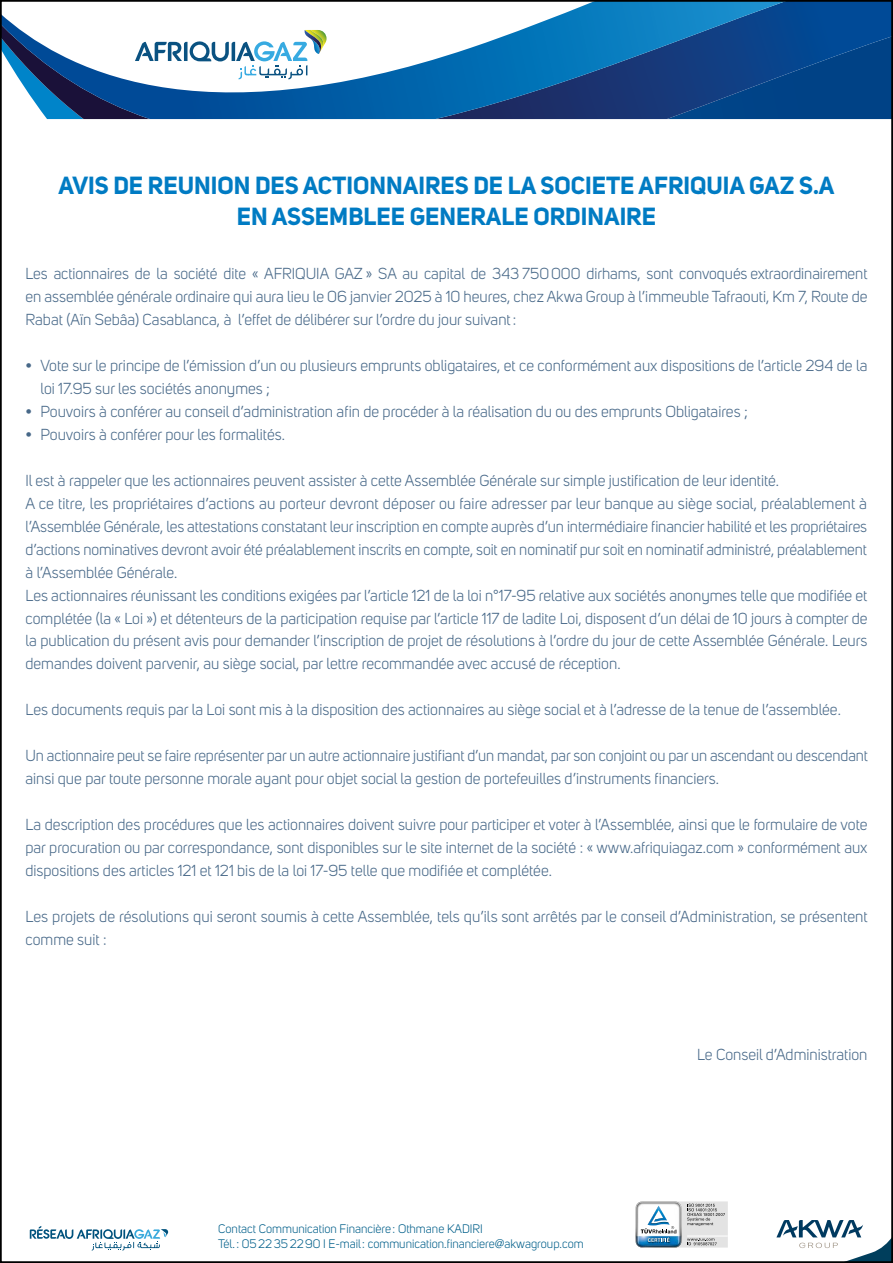
<style>
.page{position:relative;width:893px;height:1263px;background:#fff}
.page>*{position:absolute;margin:0;border:0;box-sizing:border-box;transform-origin:0 0}
.t1{font:700 24.45px "Uni Sans";color:#007bc3}
.t2{font:15.75px/23px "Uni Sans";color:#476888;text-align:justify}
.t3{font:12.3px/14.7px "Uni Sans";color:#005f8a}
</style>
<div class="page">
<svg style="left:789px;top:3px;width:101px;height:116px;background:#00458c"></svg>
<svg style="left:3px;top:3px;width:786px;height:117px"></svg>
<svg style="left:135px;top:30px;width:192px;height:49px"></svg>
<svg style="left:30px;top:1226px;width:138px;height:24px"></svg>
<svg style="left:635px;top:1201px;width:93px;height:47px"></svg>
<svg style="left:776px;top:1220px;width:114px;height:40px"></svg>
<p class="t1" style="left:59px;top:170px;width:777px">AVIS DE REUNION DES ACTIONNAIRES DE LA SOCIETE AFRIQUIA GAZ S.A</p>
<p class="t1" style="left:237px;top:201px;width:421px">EN ASSEMBLEE GENERALE ORDINAIRE</p>
<p class="t2" style="left:26px;top:262px;width:843px">Les actionnaires de la société dite « AFRIQUIA GAZ » SA au capital de 343 750000 dirhams, sont convoqués extraordinairement en assemblée générale ordinaire qui aura lieu le 06 janvier 2025 à 10 heures, chez Akwa Group à l’immeuble Tafraouti, Km 7, Route de Rabat (Aïn Sebâa) Casablanca, à l’effet de délibérer sur l’ordre du jour suivant:</p>
<p class="t2" style="left:40px;top:354px;width:828px;text-indent:-15px">• Vote sur le principe de l’émission d’un ou plusieurs emprunts obligataires, et ce conformément aux dispositions de l’article 294 de la loi 17.95 sur les sociétés anonymes ;</p>
<p class="t2" style="left:26px;top:400px;width:724px">• Pouvoirs à conférer au conseil d’administration afin de procéder à la réalisation du ou des emprunts Obligataires ;</p>
<p class="t2" style="left:26px;top:423px;width:261px">• Pouvoirs à conférer pour les formalités.</p>
<p class="t2" style="left:26px;top:469px;width:755px">Il est à rappeler que les actionnaires peuvent assister à cette Assemblée Générale sur simple justification de leur identité.</p>
<p class="t2" style="left:26px;top:492px;width:843px">A ce titre, les propriétaires d’actions au porteur devront déposer ou faire adresser par leur banque au siège social, préalablement à l’Assemblée Générale, les attestations constatant leur inscription en compte auprès d’un intermédiaire financier habilité et les propriétaires d’actions nominatives devront avoir été préalablement inscrits en compte, soit en nominatif pur soit en nominatif administré, préalablement à l’Assemblée Générale.</p>
<p class="t2" style="left:26px;top:584px;width:843px">Les actionnaires réunissant les conditions exigées par l’article 121 de la loi n°17-95 relative aux sociétés anonymes telle que modifiée et complétée (la « Loi ») et détenteurs de la participation requise par l’article 117 de ladite Loi, disposent d’un délai de 10 jours à compter de la publication du présent avis pour demander l’inscription de projet de résolutions à l’ordre du jour de cette Assemblée Générale. Leurs demandes doivent parvenir, au siège social, par lettre recommandée avec accusé de réception.</p>
<p class="t2" style="left:26px;top:698px;width:817px">Les documents requis par la Loi sont mis à la disposition des actionnaires au siège social et à l’adresse de la tenue de l’assemblée.</p>
<p class="t2" style="left:26px;top:744px;width:844px">Un actionnaire peut se faire représenter par un autre actionnaire justifiant d’un mandat, par son conjoint ou par un ascendant ou descendant ainsi que par toute personne morale ayant pour objet social la gestion de portefeuilles d’instruments financiers.</p>
<p class="t2" style="left:26px;top:813px;width:843px">La description des procédures que les actionnaires doivent suivre pour participer et voter à l’Assemblée, ainsi que le formulaire de vote par procuration ou par correspondance, sont disponibles sur le site internet de la société : « www.afriquiagaz.com » conformément aux dispositions des articles 121 et 121 bis de la loi 17-95 telle que modifiée et complétée.</p>
<p class="t2" style="left:26px;top:905px;width:844px">Les projets de résolutions qui seront soumis à cette Assemblée, tels qu’ils sont arrêtés par le conseil d’Administration, se présentent comme suit :</p>
<p class="t3" style="left:218px;top:1222px;width:367px">Contact Communication Financière : Othmane KADIRI<br>Tél. : 0522352290 I E-mail: communication.financiere@akwagroup.com</p>
<p class="t2" style="left:697px;top:1043px;width:172px">Le Conseil d’Administration</p>
</div>
